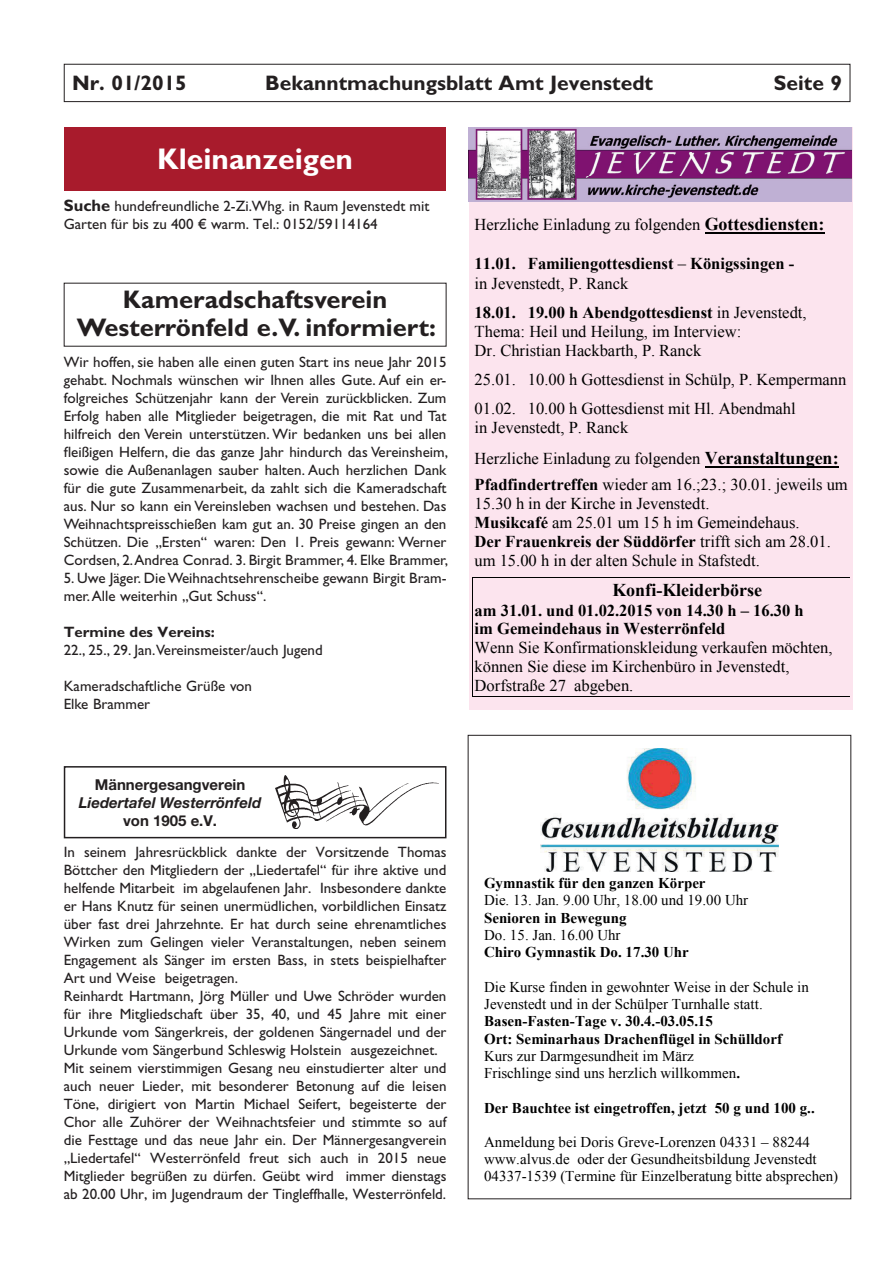
<style>
.page{position:relative;width:893px;height:1263px;background:#fff}
.page>*{position:absolute;margin:0;border:0;box-sizing:border-box;transform-origin:0 0}
.t1{font:700 30px "Gill Sans Std";color:#fff}
.t2{font:700 25.5px/28.5px "Gill Sans Std";color:#231f20;text-align:center}
.t3{font:700 21px "Gill Sans Std";color:#231f20}
.t4{font:700 18px "Times New Roman";color:#000}
.t5{font:16.5px/18.9px "Times New Roman";color:#000}
.t6{font:700 16.5px/19px "Times New Roman";color:#000}
.t7{font:15px/18px "Gill Sans Std";color:#231f20}
.t8{font:15px/17.2px "Times New Roman";color:#000}
.t9{font:700 15px/17.2px "Times New Roman";color:#000}
.t10{font:700 15px "Helvetica Neue LT Pro";color:#231f20}
.t11{font:italic 700 15px "Helvetica Neue LT Pro";color:#231f20}
.t12{font:700 15px "Gill Sans Std";color:#231f20}
.s1{font-weight:700;font-size:16.5px}
.s2{font-weight:700;font-size:18px}
.s3{font-weight:400}
.s4{font-weight:700}
</style>
<div class="page">
<div style="left:64px;top:64px;width:786px;height:38px;border:1px solid #231f20"></div>
<div style="left:469px;top:128px;width:383px;height:582px;background:#fce4ee"></div>
<img style="left:469px;top:128px;width:382px;height:73px">
<hr style="left:705px;top:232px;width:120px;height:1px;background:#000">
<hr style="left:705px;top:466px;width:134px;height:2px;background:#000">
<hr style="left:472px;top:577px;width:378px;height:1px;background:#000">
<hr style="left:472px;top:696px;width:378px;height:1px;background:#000">
<svg style="left:472px;top:578px;width:1px;height:118px"></svg>
<img style="left:540px;top:749px;width:239px;height:123px">
<div style="left:64px;top:128px;width:382px;height:63px;background:#a81b2c"></div>
<div style="left:64px;top:766px;width:382px;height:72px;border:2px solid #231f20"></div>
<img style="left:276px;top:775px;width:162px;height:54px">
<h3 class="t3" style="left:72px;top:71px;width:116px">Nr. 01/2015</h3>
<h3 class="t3" style="left:265px;top:71px;width:389px">Bekanntmachungsblatt Amt Jevenstedt</h3>
<h3 class="t3" style="left:774px;top:71px;width:70px">Seite 9</h3>
<h1 class="t1" style="left:157px;top:141px;width:197px">Kleinanzeigen</h1>
<p class="t7" style="left:64px;top:197px;width:367px"><span class="s1">Suche</span> hundefreundliche 2-Zi.Whg. in Raum Jevenstedt mit<br>Garten für bis zu 400 € warm. Tel.: 0152/59114164</p>
<h2 class="t2" style="left:77px;top:285px;width:361px">Kameradschaftsverein<br>Westerrönfeld e.V. informiert:</h2>
<p class="t7" style="left:64px;top:353px;width:386px;text-align:justify">Wir hoffen, sie haben alle einen guten Start ins neue Jahr 2015 gehabt. Nochmals wünschen wir Ihnen alles Gute. Auf ein er&shy;folgreiches Schützenjahr kann der Verein zurückblicken. Zum Erfolg haben alle Mitglieder beigetragen, die mit Rat und Tat hilfreich den Verein unterstützen. Wir bedanken uns bei allen fleißigen Helfern, die das ganze Jahr hindurch das Vereinsheim, sowie die Außenanlagen sauber halten. Auch herzlichen Dank für die gute Zusammenarbeit, da zahlt sich die Kameradschaft aus. Nur so kann ein Vereinsleben wachsen und bestehen. Das Weihnachtspreisschießen kam gut an. 30 Preise gingen an den Schützen. Die „Ersten“ waren: Den 1. Preis gewann: Werner Cordsen, 2. Andrea Conrad. 3. Birgit Brammer, 4. Elke Brammer,</p>
<p class="t7" style="left:64px;top:569px;width:384px">5. Uwe Jäger. Die Weihnachtsehrenscheibe gewann Birgit Bram&shy;mer. Alle weiterhin „Gut Schuss“.</p>
<p class="t12" style="left:64px;top:623px;width:153px">Termine des Vereins:</p>
<p class="t7" style="left:64px;top:641px;width:261px">22., 25., 29. Jan.Vereinsmeister/auch Jugend</p>
<p class="t7" style="left:64px;top:677px;width:190px">Kameradschaftliche Grüße von<br>Elke Brammer</p>
<p class="t5" style="left:475px;top:214px;width:351px">Herzliche Einladung zu folgenden <span class="s2">Gottesdiensten:</span></p>
<p class="t6" style="left:475px;top:254px;width:321px">11.01. Familiengottesdienst <span class="s3">–</span> Königssingen - <span class="s3">in Jevenstedt, P. Ranck</span></p>
<p class="t5" style="left:475px;top:303px;width:333px"><span class="s4">18.01. 19.00 h Abendgottesdienst</span> in Jevenstedt,<br>Thema: Heil und Heilung, im Interview:<br>Dr. Christian Hackbarth, P. Ranck</p>
<p class="t5" style="left:475px;top:365px;width:373px;line-height:29.4px">25.01. 10.00 h Gottesdienst in Schülp, P. Kempermann<br>01.02. 10.00 h Gottesdienst mit Hl. Abendmahl</p>
<p class="t5" style="left:475px;top:412px;width:366px;line-height:30.9px">in Jevenstedt, P. Ranck<br>Herzliche Einladung zu folgenden <span class="s2">Veranstaltungen:</span></p>
<p class="t5" style="left:475px;top:475px;width:375px"><span class="s4">Pfadfindertreffen</span> wieder am 16.;23.; 30.01. jeweils um 15.30 h in der Kirche in Jevenstedt.<br><span class="s4">Musikcafé</span> am 25.01 um 15 h im Gemeindehaus.<br><span class="s4">Der Frauenkreis der Süddörfer</span> trifft sich am 28.01. um 15.00 h in der alten Schule in Stafstedt.</p>
<p class="t4" style="left:612px;top:578px;width:151px">Konfi-Kleiderbörse</p>
<p class="t6" style="left:475px;top:600px;width:331px">am 31.01. und 01.02.2015 von 14.30 h – 16.30 h im Gemeindehaus in Westerrönfeld</p>
<p class="t5" style="left:475px;top:638px;width:359px">Wenn Sie Konfirmationskleidung verkaufen möchten, können Sie diese im Kirchenbüro in Jevenstedt,<br>Dorfstraße 27 abgeben.</p>
<p class="t10" style="left:95px;top:775px;width:152px">Männergesangverein</p>
<p class="t11" style="left:79px;top:793px;width:184px">Liedertafel Westerrönfeld</p>
<p class="t10" style="left:123px;top:811px;width:95px">von 1905 e.V.</p>
<p class="t7" style="left:64px;top:843px;width:384px">In seinem Jahresrückblick dankte der Vorsitzende Thomas Böttcher den Mitgliedern der „Liedertafel“ für ihre aktive und helfende Mitarbeit im abgelaufenen Jahr. Insbesondere dankte er Hans Knutz für seinen unermüdlichen, vorbildlichen Einsatz über fast drei Jahrzehnte. Er hat durch seine ehrenamtliches Wirken zum Gelingen vieler Veranstaltungen, neben seinem Engagement als Sänger im ersten Bass, in stets beispielhafter Art und Weise beigetragen.<br>Reinhardt Hartmann, Jörg Müller und Uwe Schröder wurden für ihre Mitgliedschaft über 35, 40, und 45 Jahre mit einer Urkunde vom Sängerkreis, der goldenen Sängernadel und der Urkunde vom Sängerbund Schleswig Holstein ausgezeichnet.<br>Mit seinem vierstimmigen Gesang neu einstudierter alter und auch neuer Lieder, mit besonderer Betonung auf die leisen Töne, dirigiert von Martin Michael Seifert, begeisterte der Chor alle Zuhörer der Weihnachtsfeier und stimmte so auf die Festtage und das neue Jahr ein. Der Männergesangverein „Liedertafel“ Westerrönfeld freut sich auch in 2015 neue Mitglieder begrüßen zu dürfen. Geübt wird immer dienstags ab 20.00 Uhr, im Jugendraum der Tingleffhalle, Westerrönfeld.</p>
<p class="t9" style="left:484px;top:874px;width:223px">Gymnastik für den ganzen Körper</p>
<p class="t8" style="left:484px;top:891px;width:266px">Die. 13. Jan. 9.00 Uhr, 18.00 und 19.00 Uhr</p>
<p class="t9" style="left:484px;top:909px;width:144px">Senioren in Bewegung</p>
<p class="t8" style="left:484px;top:926px;width:138px">Do. 15. Jan. 16.00 Uhr</p>
<p class="t9" style="left:484px;top:943px;width:206px">Chiro Gymnastik Do. 17.30 Uhr</p>
<p class="t8" style="left:484px;top:978px;width:326px">Die Kurse finden in gewohnter Weise in der Schule in<br>Jevenstedt und in der Schülper Turnhalle statt.</p>
<p class="t9" style="left:484px;top:1012px;width:299px">Basen-Fasten-Tage v. 30.4.-03.05.15<br>Ort: Seminarhaus Drachenflügel in Schülldorf</p>
<p class="t8" style="left:484px;top:1047px;width:257px">Kurs zur Darmgesundheit im März<br>Frischlinge sind uns herzlich willkommen<span class="s4">.</span></p>
<p class="t9" style="left:484px;top:1099px;width:332px">Der Bauchtee ist eingetroffen, jetzt 50 g und 100 g..</p>
<p class="t8" style="left:484px;top:1133px;width:356px">Anmeldung bei Doris Greve-Lorenzen 04331 – 88244 www.alvus.de oder der Gesundheitsbildung Jevenstedt<br>04337-1539 (Termine für Einzelberatung bitte absprechen)</p>
</div>
